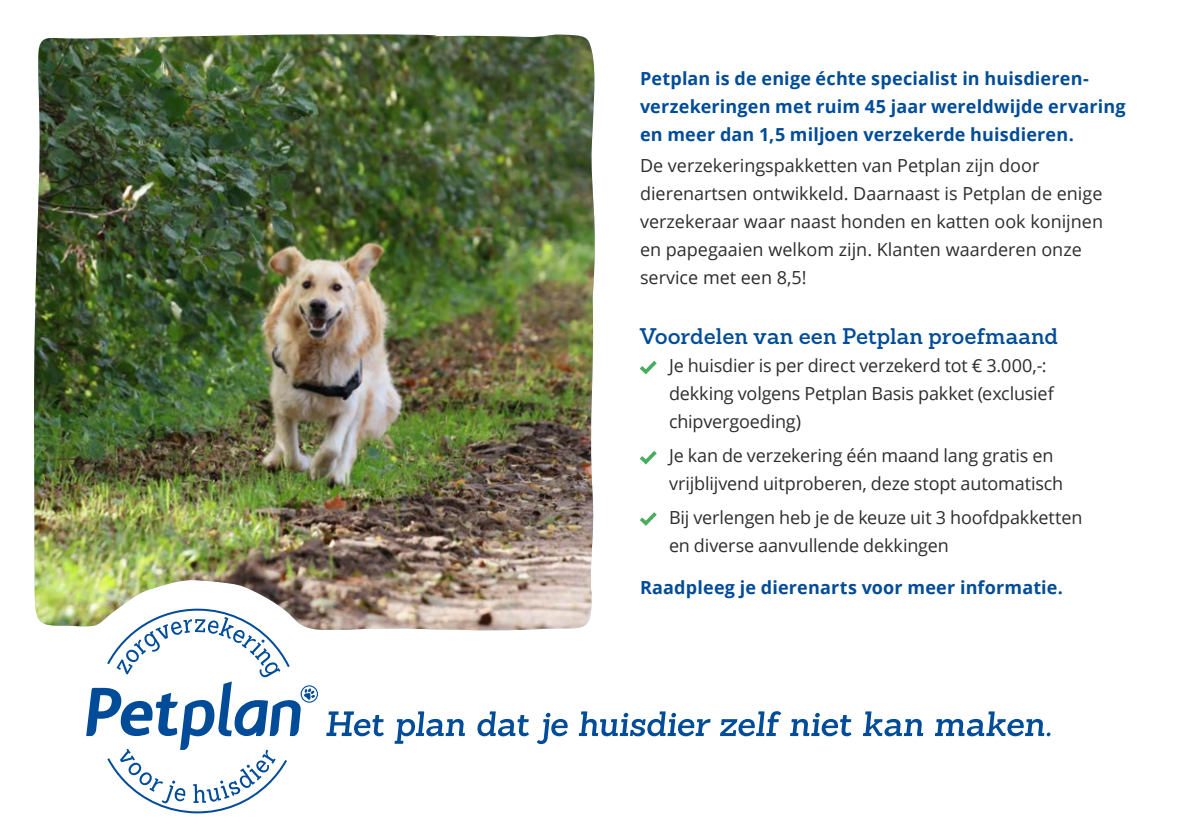
<style>
.page{position:relative;width:1191px;height:840px;background:#fff}
.page>*{position:absolute;margin:0;border:0;box-sizing:border-box;transform-origin:0 0}
.t1{font:600 22px "Sanchez";letter-spacing:.005em;color:#004c98}
.t2{font:18px/28px "Open Sans";color:#2d2d2f}
.t3{font:700 18px/28px "Open Sans";letter-spacing:.01em;color:#004c98}
</style>
<div class="page">
<img style="left:34px;top:34px;width:561px;height:597px">
<svg style="left:640px;top:360px;width:17px;height:15px"></svg>
<svg style="left:640px;top:512px;width:17px;height:14px"></svg>
<svg style="left:640px;top:451px;width:17px;height:14px"></svg>
<svg style="left:326px;top:711px;width:58px;height:24px"></svg>
<svg style="left:394px;top:711px;width:71px;height:32px"></svg>
<svg style="left:477px;top:711px;width:52px;height:25px"></svg>
<svg style="left:537px;top:712px;width:31px;height:31px"></svg>
<svg style="left:579px;top:711px;width:131px;height:24px"></svg>
<svg style="left:720px;top:711px;width:61px;height:24px"></svg>
<svg style="left:790px;top:712px;width:61px;height:23px"></svg>
<svg style="left:863px;top:711px;width:60px;height:25px"></svg>
<svg style="left:935px;top:711px;width:115px;height:25px"></svg>
<svg style="left:86px;top:608px;width:232px;height:204px"></svg>
<p class="t3" style="left:640px;top:64px;width:487px">Petplan is de enige échte specialist in huisdieren&shy;verzekeringen met ruim 45 jaar wereldwijde ervaring en meer dan 1,5 miljoen verzekerde huisdieren.</p>
<p class="t2" style="left:640px;top:151px;width:464px">De verzekeringspakketten van Petplan zijn door dierenartsen ontwikkeld. Daarnaast is Petplan de enige verzekeraar waar naast honden en katten ook konijnen en papegaaien welkom zijn. Klanten waarderen onze service met een 8,5!</p>
<p class="t1" style="left:640px;top:322px;width:419px">Voordelen van een Petplan proefmaand</p>
<p class="t2" style="left:669px;top:350px;width:386px">Je huisdier is per direct verzekerd tot € 3.000,-: dekking volgens Petplan Basis pakket (exclusief chipvergoeding)</p>
<p class="t2" style="left:669px;top:440px;width:396px">Je kan de verzekering één maand lang gratis en vrijblijvend uitproberen, deze stopt automatisch</p>
<p class="t2" style="left:669px;top:502px;width:415px">Bij verlengen heb je de keuze uit 3 hoofdpakketten en diverse aanvullende dekkingen</p>
<p class="t3" style="left:640px;top:572px;width:424px">Raadpleeg je dierenarts voor meer informatie.</p>
</div>
